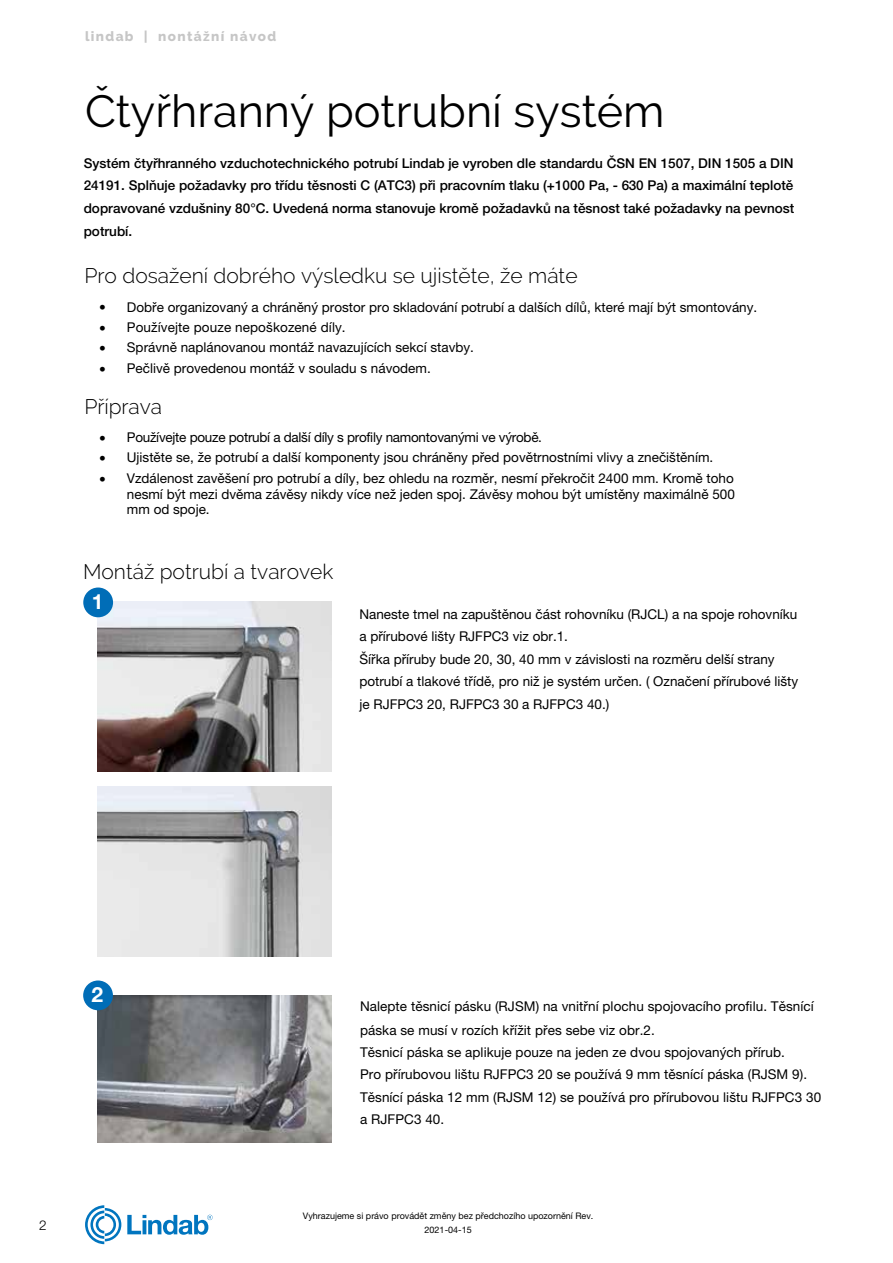
<style>
.page{position:relative;width:893px;height:1263px;background:#fff}
.page>*{position:absolute;margin:0;border:0;box-sizing:border-box;transform-origin:0 0}
.t1{font:45px "Raleway";color:#000}
.t2{font:300 21px "Raleway";color:#000}
.t3{font:700 21px "Helvetica Neue LT Pro";color:#fff}
.t4{font:13.5px/22.5px "Helvetica Neue LT Pro";color:#000}
.t5{font:500 13.5px/22.8px "Helvetica Neue LT Pro";color:#000;text-align:justify}
.t6{font:13.5px "Helvetica Neue LT Pro";letter-spacing:-.02em;color:#000}
.t7{font:800 13.5px "Raleway";letter-spacing:.1em;color:#c6c6c6}
.t8{font:300 13.5px "Helvetica Neue LT Pro";color:#000}
.t9{font:9px/14px "Helvetica Neue LT Pro";color:#000;text-align:center}
</style>
<div class="page">
<svg style="left:127px;top:1215px;width:86px;height:20px"></svg>
<svg style="left:85px;top:1205px;width:36px;height:39px"></svg>
<img style="left:98px;top:602px;width:234px;height:170px">
<img style="left:98px;top:786px;width:233px;height:170px">
<div style="left:83px;top:587px;width:30px;height:30px;background:#006db7;border-radius:50%"></div>
<img style="left:98px;top:995px;width:234px;height:147px">
<div style="left:83px;top:980px;width:30px;height:30px;background:#006db7;border-radius:50%"></div>
<p class="t7" style="left:85px;top:28px;width:193px">lindab | nontážní návod</p>
<h1 class="t1" style="left:85px;top:85px;width:581px">Čtyřhranný potrubní systém</h1>
<p class="t5" style="left:84px;top:152px;width:712px">Systém čtyřhranného vzduchotechnického potrubí Lindab je vyroben dle standardu ČSN EN 1507, DIN 1505 a DIN 24191. Splňuje požadavky pro třídu těsnosti C (ATC3) při pracovním tlaku (+1000 Pa, - 630 Pa) a maximální teplotě dopravované vzdušniny 80°C. Uvedená norma stanovuje kromě požadavků na těsnost také požadavky na pevnost potrubí.</p>
<h2 class="t2" style="left:84px;top:264px;width:495px">Pro dosažení dobrého výsledku se ujistěte, že máte</h2>
<p class="t4" style="left:99px;top:296px;width:659px">• Dobře organizovaný a chráněný prostor pro skladování potrubí a dalších dílů, které mají být smontovány.</p>
<p class="t4" style="left:99px;top:315px;width:248px">• Používejte pouze nepoškozené díly.</p>
<p class="t4" style="left:99px;top:336px;width:376px">• Správně naplánovanou montáž navazujících sekcí stavby.</p>
<p class="t4" style="left:99px;top:356px;width:333px">• Pečlivě provedenou montáž v souladu s návodem.</p>
<h2 class="t2" style="left:84px;top:394px;width:79px">Příprava</h2>
<p class="t6" style="left:99px;top:429px;width:444px">• Používejte pouze potrubí a další díly s profily namontovanými ve výrobě.</p>
<p class="t4" style="left:99px;top:446px;width:615px">• Ujistěte se, že potrubí a další komponenty jsou chráněny před povětrnostními vlivy a znečištěním.</p>
<p class="t4" style="left:127px;top:470px;width:609px;line-height:15.8px;text-align:justify;text-indent:-28px">• Vzdálenost zavěšení pro potrubí a díly, bez ohledu na rozměr, nesmí překročit 2400 mm. Kromě toho nesmí být mezi dvěma závěsy nikdy více než jeden spoj. Závěsy mohou být umístěny maximálně 500 mm od spoje.</p>
<h2 class="t2" style="left:83px;top:559px;width:252px">Montáž potrubí a tvarovek</h2>
<h2 class="t3" style="left:92px;top:589px;width:13px">1</h2>
<p class="t4" style="left:359px;top:602px;width:440px">Naneste tmel na zapuštěnou část rohovníku (RJCL) a na spoje rohovníku a přírubové lišty RJFPC3 viz obr.1.<br>Šířka příruby bude 20, 30, 40 mm v závislosti na rozměru delší strany potrubí a tlakové třídě, pro niž je systém určen. ( Označení přírubové lišty je RJFPC3 20, RJFPC3 30 a RJFPC3 40.)</p>
<h2 class="t3" style="left:91px;top:981px;width:13px">2</h2>
<p class="t8" style="left:39px;top:1217px;width:9px">2</p>
<p class="t4" style="left:360px;top:995px;width:463px">Nalepte těsnicí pásku (RJSM) na vnitřní plochu spojovacího profilu. Těsnící páska se musí v rozích křížit přes sebe viz obr.2.<br>Těsnicí páska se aplikuje pouze na jeden ze dvou spojovaných přírub.<br>Pro přírubovou lištu RJFPC3 20 se používá 9 mm těsnící páska (RJSM 9).<br>Těsnící páska 12 mm (RJSM 12) se používá pro přírubovou lištu RJFPC3 30 a RJFPC3 40.</p>
<p class="t9" style="left:303px;top:1208px;width:292px">Vyhrazujeme si právo provádět změny bez předchozího upozornění Rev.<br>2021-04-15</p>
</div>
